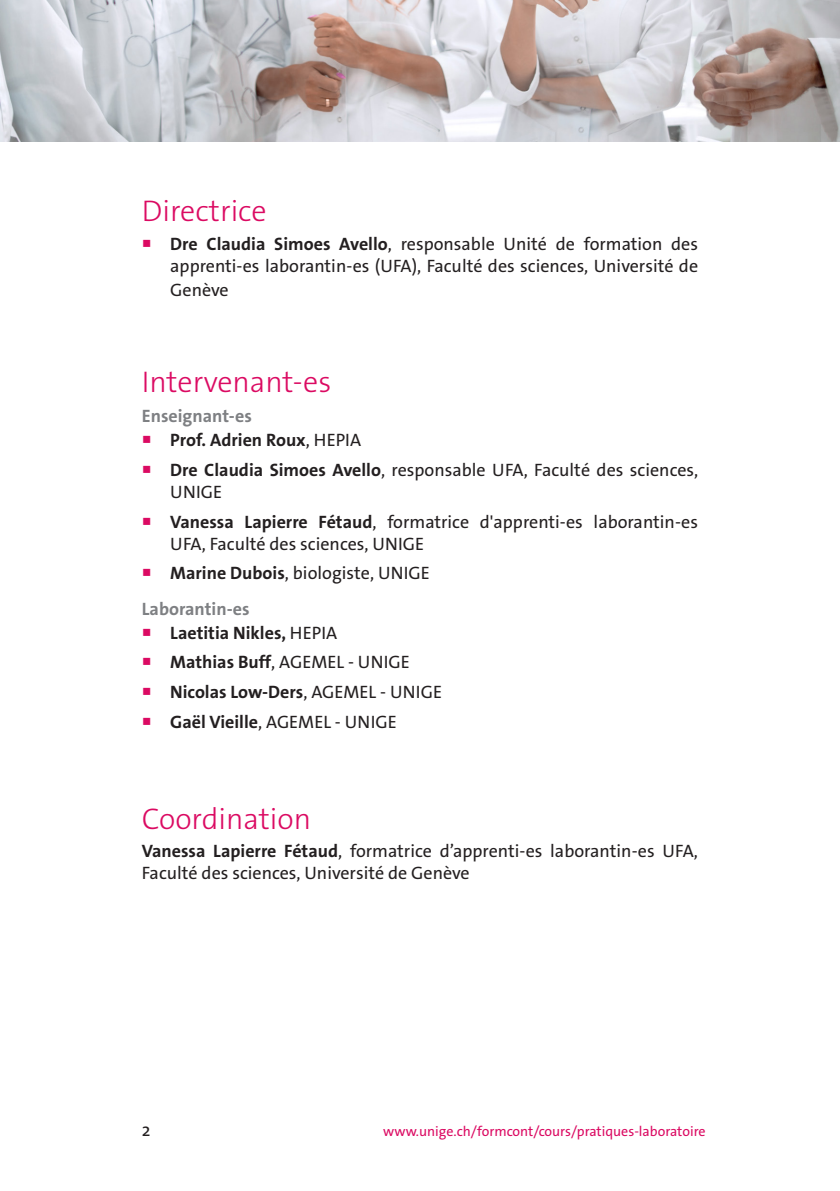
<style>
.page{position:relative;width:840px;height:1191px;background:#fff}
.page>*{position:absolute;margin:0;border:0;box-sizing:border-box;transform-origin:0 0}
.texte{font:300 30px "The Sans Os F";color:#db0a62}
.retrait5{font:300 30px "The Sans Os F";color:#db0a62}
.retrait5-2{font:18px/22px "The Sans Os F";color:#231f20}
.texte-2{font:18px/22px "The Sans Os F";color:#231f20}
.retrait5-3{font:700 18px "The Sans Os F";color:#231f20}
.retrait5-4{font:700 18px "The Sans Os F";color:#7e8083}
.t1{font:14px "The Sans Os F";color:#db0a62}
.s1{color:#db0a62}
.s2{font-weight:700}
.s3{font-weight:400}
</style>
<div class="page">
<img style="left:0;top:0;width:839px;height:142px">
<p class="texte" style="left:142px;top:191px;width:126px">Directrice</p>
<p class="retrait5-2" style="left:142px;top:233px;width:557px;text-align:right"><span class="s1">○</span> <span class="s2">Dre Claudia Simoes Avello</span>, responsable Unité de formation des apprenti-es laborantin-es (UFA), Faculté des sciences, Université de</p>
<p class="retrait5-2" style="left:170px;top:279px;width:60px">Genève</p>
<p class="retrait5" style="left:142px;top:363px;width:191px">Intervenant-es</p>
<p class="retrait5-4" style="left:142px;top:404px;width:111px">Enseignant-es</p>
<p class="retrait5-3" style="left:142px;top:428px;width:220px"><span class="s1">○</span> Prof. Adrien Roux<span class="s3">, HEPIA</span></p>
<p class="retrait5-2" style="left:170px;top:459px;width:529px;text-indent:-28px"><span class="s1">○</span> <span class="s2">Dre Claudia Simoes Avello</span>, responsable UFA, Faculté des sciences,<br>UNIGE</p>
<p class="retrait5-2" style="left:170px;top:510px;width:529px;text-indent:-28px"><span class="s1">○</span> <span class="s2">Vanessa Lapierre Fétaud</span>, formatrice d'apprenti-es laborantin-es<br>UFA, Faculté des sciences, UNIGE</p>
<p class="retrait5-2" style="left:142px;top:562px;width:289px"><span class="s1">○</span> <span class="s2">Marine Dubois</span>, biologiste, UNIGE</p>
<p class="retrait5-4" style="left:142px;top:597px;width:109px">Laborantin-es</p>
<p class="retrait5-3" style="left:142px;top:621px;width:197px"><span class="s1">○</span> Laetitia Nikles, <span class="s3">HEPIA</span></p>
<p class="retrait5-2" style="left:142px;top:651px;width:269px"><span class="s1">○</span> <span class="s2">Mathias Buff</span>, AGEMEL - UNIGE</p>
<p class="retrait5-3" style="left:142px;top:680px;width:301px"><span class="s1">○</span> Nicolas Low-Ders<span class="s3">, AGEMEL - UNIGE</span></p>
<p class="retrait5-2" style="left:142px;top:710px;width:256px"><span class="s1">○</span> <span class="s2">Gaël Vieille</span>, AGEMEL - UNIGE</p>
<p class="texte" style="left:142px;top:800px;width:171px">Coordination</p>
<p class="texte-2" style="left:142px;top:840px;width:557px"><span class="s2">Vanessa Lapierre Fétaud</span>, formatrice d’apprenti-es laborantin-es UFA,<br>Faculté des sciences, Université de Genève</p>
<p class="retrait5-2" style="left:142px;top:1119px;width:10px">2</p>
<p class="t1" style="left:383px;top:1122px;width:324px">www.unige.ch/formcont/cours/pratiques-laboratoire</p>
</div>
